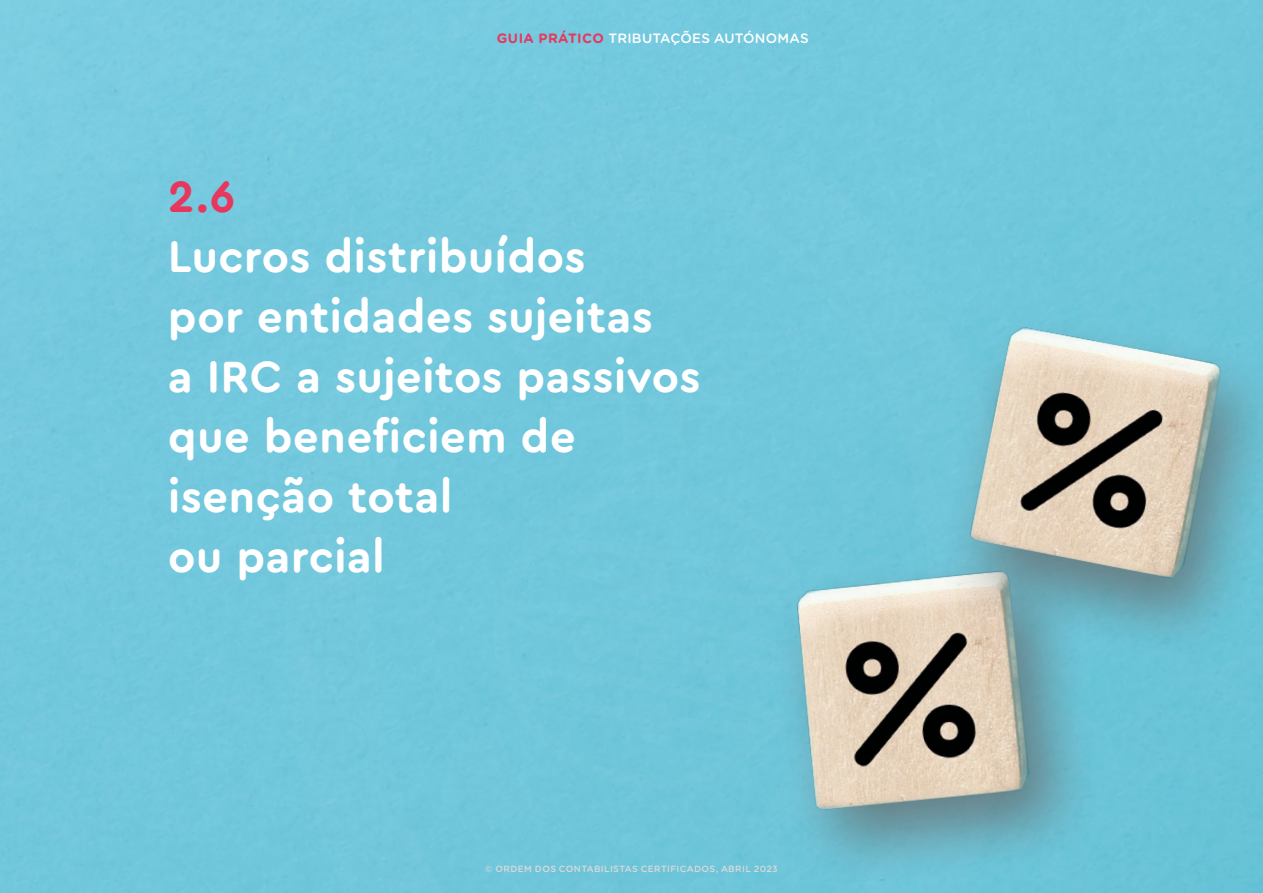
<style>
.page{position:relative;width:1263px;height:893px;background:#fff}
.page>*{position:absolute;margin:0;border:0;box-sizing:border-box;transform-origin:0 0}
.t1{font:700 45px/60px "Cera Round Pro";letter-spacing:.015em;color:#fff}
.t2{font:700 45px "Cera Round Pro";color:#e8375e}
.t3{font:500 13.5px "Gotham Rounded";letter-spacing:.015em;color:#fff}
.t4{font:500 9px "Gotham Rounded";letter-spacing:.04em;color:#dadada}
.s1{font-weight:700;color:#e8375e}
</style>
<div class="page">
<img style="left:0;top:0;width:1263px;height:893px">
<div style="left:285px;top:125px;width:735px;height:768px;background:#72c8dc"></div>
<div style="left:435px;top:537px;width:281px;height:356px;background:#70c6da"></div>
<img style="left:716px;top:527px;width:400px;height:366px">
<img style="left:804px;top:185px;width:459px;height:590px">
<p class="t3" style="left:497px;top:29px;width:313px"><span class="s1">GUIA PRÁTICO</span> TRIBUTAÇÕES AUTÓNOMAS</p>
<p class="t2" style="left:168px;top:166px;width:68px">2.6</p>
<p class="t1" style="left:168px;top:225px;width:533px">Lucros distribuídos<br>por entidades sujeitas<br>a IRC a sujeitos passivos que beneficiem de isenção total<br>ou parcial</p>
<p class="t4" style="left:485px;top:863px;width:294px">© ORDEM DOS CONTABILISTAS CERTIFICADOS, ABRIL 2023</p>
</div>
